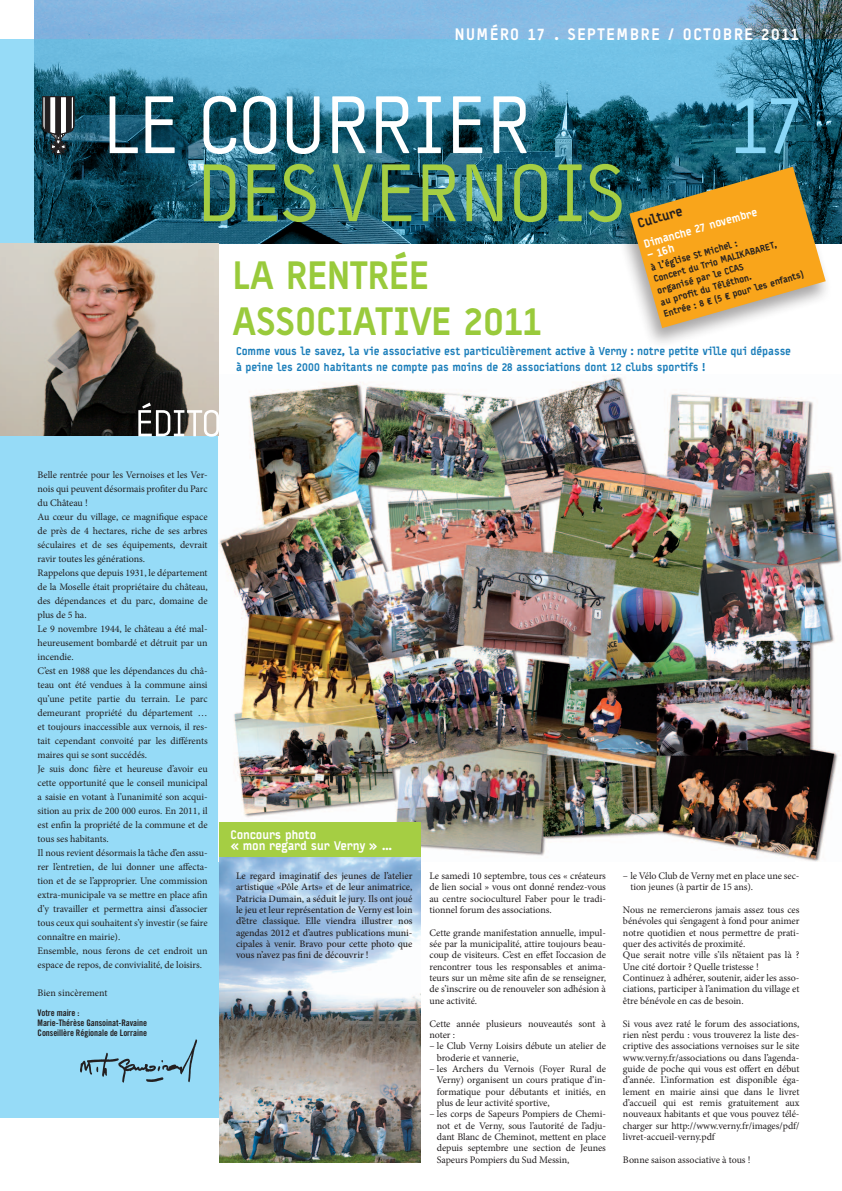
<style>
.page{position:relative;width:842px;height:1191px;background:#fff}
.page>*{position:absolute;margin:0;border:0;box-sizing:border-box;transform-origin:0 0}
.t1{font:82px "Typestar";color:#8bd7f7}
.t2{font:900 38px "Typestar";color:#99ca3b}
.t3{font:900 16px "Typestar";letter-spacing:.1em;color:#fff}
.t4{font:900 13px "Typestar";color:#231f20}
._04_-_sous-titre_rou{font:900 12px "Typestar";letter-spacing:-.02em;color:#fff}
._08_-_chapo{font:900 11px/16px "Typestar";letter-spacing:-.015em;color:#1b7eba}
.t5{font:900 11px "Typestar";color:#fff}
._01_-_texte_courant{font:10px/11.3px "Minion Pro";letter-spacing:-.005em;color:#231f20;text-align:justify}
._01_-_texte_courant-2{font:500 10px/11.3px "Minion Pro";letter-spacing:-.005em;color:#231f20;text-align:justify}
.t6{font:900 9px "Typestar";color:#231f20}
._01_-_texte_courant-3{font:9px "Trade Gothic Bold Cond Twenty";letter-spacing:-.005em;color:#231f20}
</style>
<div class="page">
<img style="left:219px;top:375px;width:623px;height:487px">
<img style="left:219px;top:856px;width:202px;height:306px">
<img style="left:34px;top:0;width:808px;height:40px">
<svg style="left:0;top:40px;width:842px;height:204px;background:#41859f"></svg>
<div style="left:0;top:434px;width:219px;height:683px;background:#96dbf7"></div>
<svg style="left:110px;top:96px;width:417px;height:58px"></svg>
<svg style="left:204px;top:164px;width:418px;height:58px;background:#447d63"></svg>
<svg style="left:43px;top:96px;width:31px;height:58px"></svg>
<img style="left:80px;top:1039px;width:118px;height:44px">
<img style="left:0;top:244px;width:219px;height:192px">
<svg style="left:138px;top:402px;width:81px;height:35px"></svg>
<div style="left:614px;top:166px;width:218px;height:184px;background:#231f20;opacity:.4"></div>
<svg style="left:629px;top:167px;width:197px;height:161px;background:#cba04b"></svg>
<div style="left:219px;top:822px;width:202px;height:34px;background:#a5ce43"></div>
<p class="t3" style="left:455px;top:24px;width:346px">NUMÉRO 17 . SEPTEMBRE / OCTOBRE 2011</p>
<p class="t2" style="left:232px;top:252px;width:198px">LA RENTRÉE</p>
<p class="t2" style="left:232px;top:297px;width:312px">ASSOCIATIVE 2011</p>
<p class="t1" style="left:729px;top:72px;width:79px">17</p>
<p class="t4" style="left:636px;top:215px;width:47px;rotate:-16deg">Culture</p>
<p class="t5" style="left:642px;top:237px;width:119px;rotate:-16deg">Dimanche 27 novembre</p>
<p class="t5" style="left:645px;top:249px;width:29px;rotate:-16deg">– 16h</p>
<p class="t6" style="left:649px;top:262px;width:91px;rotate:-16deg">à l’église St Michel :</p>
<p class="t6" style="left:652px;top:274px;width:129px;rotate:-16deg">Concert du Trio MALIKABARET,</p>
<p class="t6" style="left:656px;top:285px;width:91px;rotate:-16deg">organisé par le CCAS</p>
<p class="t6" style="left:662px;top:308px;width:146px;rotate:-16deg">Entrée : 8 € (5 € pour les enfants)</p>
<p class="t6" style="left:659px;top:297px;width:96px;rotate:-16deg">au profi t du Téléthon.</p>
<p class="_08_-_chapo" style="left:236px;top:343px;width:556px">Comme vous le savez, la vie associative est particulièrement active à Verny : notre petite ville qui dépasse à peine les 2000 habitants ne compte pas moins de 28 associations dont 12 clubs sportifs !</p>
<p class="_01_-_texte_courant" style="left:38px;top:468px;width:172px;line-height:14px">Belle rentrée pour les Vernoises et les Ver&shy;nois qui peuvent désormais profiter du Parc du Château !</p>
<p class="_01_-_texte_courant" style="left:38px;top:510px;width:172px;line-height:14px">Au cœur du village, ce magnifique espace de près de 4 hectares, riche de ses arbres séculaires et de ses équipements, devrait ravir toutes les générations.</p>
<p class="_01_-_texte_courant" style="left:38px;top:566px;width:172px;line-height:14px">Rappelons que depuis 1931, le département de la Moselle était propriétaire du château, des dépendances et du parc, domaine de plus de 5 ha.</p>
<p class="_01_-_texte_courant" style="left:38px;top:622px;width:172px;line-height:14px">Le 9 novembre 1944, le château a été mal&shy;heureusement bombardé et détruit par un incendie.</p>
<p class="_01_-_texte_courant" style="left:38px;top:664px;width:172px;line-height:14px">C’est en 1988 que les dépendances du châ&shy;teau ont été vendues à la commune ainsi qu’une petite partie du terrain. Le parc demeurant propriété du département … et toujours inaccessible aux vernois, il res&shy;tait cependant convoité par les différents maires qui se sont succédés.</p>
<p class="_01_-_texte_courant" style="left:38px;top:762px;width:172px;line-height:14px">Je suis donc fière et heureuse d’avoir eu cette opportunité que le conseil municipal a saisie en votant à l’unanimité son acqui&shy;sition au prix de 200 000 euros. En 2011, il est enfin la propriété de la commune et de tous ses habitants.</p>
<p class="_01_-_texte_courant" style="left:38px;top:846px;width:172px;line-height:14px">Il nous revient désormais la tâche d’en assu&shy;rer l’entretien, de lui donner une affecta&shy;tion et de se l’approprier. Une commission extra-municipale va se mettre en place afin d’y travailler et permettra ainsi d’associer tous ceux qui souhaitent s’y investir (se faire connaître en mairie).</p>
<p class="_01_-_texte_courant" style="left:38px;top:944px;width:172px;line-height:14px">Ensemble, nous ferons de cet endroit un espace de repos, de convivialité, de loisirs.</p>
<p class="_01_-_texte_courant" style="left:38px;top:987px;width:72px">Bien sincèrement</p>
<p class="_01_-_texte_courant-3" style="left:38px;top:1007px;width:43px">Votre maire :</p>
<p class="_01_-_texte_courant-3" style="left:38px;top:1017px;width:111px">Marie-Thérèse Gansoinat-Ravaine</p>
<p class="_01_-_texte_courant-3" style="left:38px;top:1027px;width:111px">Conseillère Régionale de Lorraine</p>
<p class="_04_-_sous-titre_rou" style="left:230px;top:827px;width:88px">Concours photo</p>
<p class="_04_-_sous-titre_rou" style="left:230px;top:838px;width:164px">« mon regard sur Verny » …</p>
<p class="_01_-_texte_courant-2" style="left:236px;top:870px;width:178px">Le regard imaginatif des jeunes de l’atelier artistique «Pôle Arts» et de leur animatrice, Patricia Dumain, a séduit le jury. Ils ont joué le jeu et leur représentation de Verny est loin d’être classique. Elle viendra illustrer nos agendas 2012 et d’autres publications muni&shy;cipales à venir. Bravo pour cette photo que vous n’avez pas fini de découvrir !</p>
<p class="_01_-_texte_courant" style="left:429px;top:870px;width:178px">Le samedi 10 septembre, tous ces « créateurs de lien social » vous ont donné rendez-vous au centre socioculturel Faber pour le tradi&shy;tionnel forum des associations.</p>
<p class="_01_-_texte_courant" style="left:429px;top:927px;width:178px">Cette grande manifestation annuelle, impul&shy;sée par la municipalité, attire toujours beau&shy;coup de visiteurs. C’est en effet l’occasion de rencontrer tous les responsables et anima&shy;teurs sur un même site afin de se renseigner, de s’inscrire ou de renouveler son adhésion à une activité.</p>
<p class="_01_-_texte_courant" style="left:429px;top:1017px;width:178px">Cette année plusieurs nouveautés sont à noter :</p>
<p class="_01_-_texte_courant" style="left:437px;top:1040px;width:171px;text-indent:-7px">– le Club Verny Loisirs débute un atelier de broderie et vannerie,</p>
<p class="_01_-_texte_courant" style="left:437px;top:1063px;width:171px;text-indent:-7px">– les Archers du Vernois (Foyer Rural de Verny) organisent un cours pratique d’in&shy;formatique pour débutants et initiés, en plus de leur activité sportive,</p>
<p class="_01_-_texte_courant" style="left:437px;top:1108px;width:171px;text-indent:-7px">– les corps de Sapeurs Pompiers de Chemi&shy;not et de Verny, sous l’autorité de l’adju&shy;dant Blanc de Cheminot, mettent en place depuis septembre une section de Jeunes Sapeurs Pompiers du Sud Messin,</p>
<p class="_01_-_texte_courant" style="left:630px;top:870px;width:171px;text-indent:-7px">– le Vélo Club de Verny met en place une sec&shy;tion jeunes (à partir de 15 ans).</p>
<p class="_01_-_texte_courant" style="left:623px;top:904px;width:178px">Nous ne remercierons jamais assez tous ces bénévoles qui s’engagent à fond pour animer notre quotidien et nous permettre de prati&shy;quer des activités de proximité.</p>
<p class="_01_-_texte_courant" style="left:623px;top:949px;width:178px">Que serait notre ville s’ils n’étaient pas là ?<br>Une cité dortoir ? Quelle tristesse !</p>
<p class="_01_-_texte_courant" style="left:623px;top:972px;width:178px">Continuez à adhérer, soutenir, aider les asso&shy;ciations, participer à l’animation du village et être bénévole en cas de besoin.</p>
<p class="_01_-_texte_courant" style="left:623px;top:1017px;width:178px">Si vous avez raté le forum des associations, rien n’est perdu : vous trouverez la liste des&shy;criptive des associations vernoises sur le site www.verny.fr/associations ou dans l’agenda&shy;guide de poche qui vous est offert en début d’année. L’information est disponible éga&shy;lement en mairie ainsi que dans le livret d’accueil qui est remis gratuitement aux nouveaux habitants et que vous pouvez télé&shy;charger sur http://www.verny.fr/images/pdf/ livret-accueil-verny.pdf</p>
<p class="_01_-_texte_courant" style="left:623px;top:1153px;width:129px">Bonne saison associative à tous !</p>
</div>
